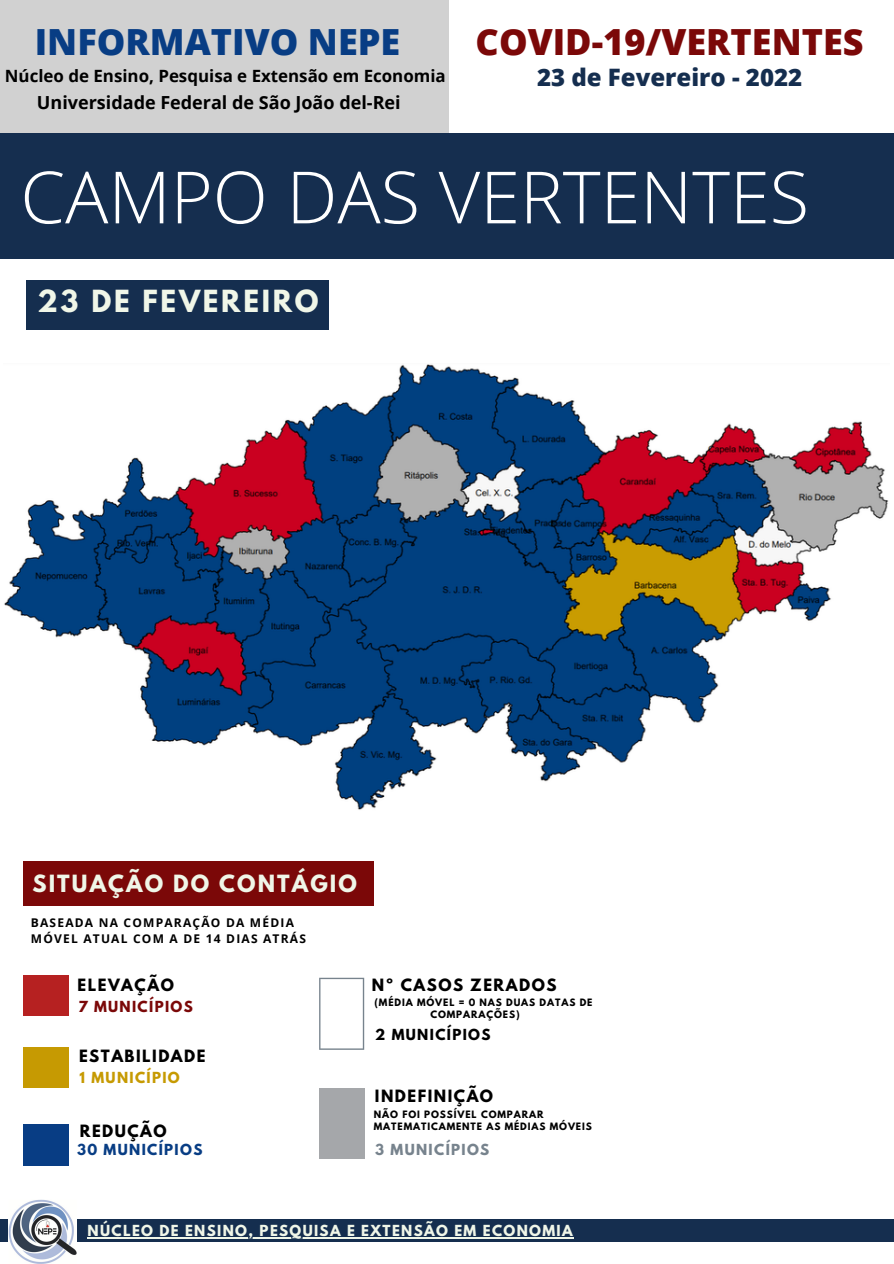
<style>
.page{position:relative;width:894px;height:1264px;background:#fff}
.page>*{position:absolute;margin:0;border:0;box-sizing:border-box;transform-origin:0 0}
.t1{font:300 72px "Open Sans";color:#fff}
.t2{font:800 36px "Open Sans";color:#7b0808}
.t3{font:800 36px "Open Sans";color:#083d84}
.t4{font:700 27px "League Spartan";letter-spacing:.1em;color:#f0f6e8}
.t5{font:800 24px "Open Sans";color:#152e4f}
.t6{font:700 21px "League Spartan";letter-spacing:.1em;color:#f0f6e8}
.t7{font:700 18px "Open Sans";color:#000}
.t8{font:700 16.95px "Open Sans";color:#000}
.t9{font:700 15px "League Spartan";letter-spacing:.1em;color:#000}
.t10{font:700 13.5px "League Spartan";letter-spacing:.1em;color:#f0f6e8}
.t11{font:700 13.5px "League Spartan";letter-spacing:.1em;color:#083d84}
.t12{font:700 13.5px "League Spartan";letter-spacing:.1em;color:#7b0808}
.t13{font:700 13.5px "League Spartan";letter-spacing:.1em;color:#000}
.t14{font:700 13.5px "League Spartan";letter-spacing:.1em;color:#77838d}
.t15{font:700 13.5px "League Spartan";letter-spacing:.1em;color:#c69a02}
.t16{font:700 12px/16.4px "Open Sans";letter-spacing:.1em;color:#000}
.t17{font:700 9px/12.5px "League Spartan";letter-spacing:.1em;color:#000}
</style>
<div class="page">
<div style="left:0;top:0;width:449px;height:184px;background:#d1d1d1"></div>
<div style="left:0;top:133px;width:893px;height:125px;background:#152e4f"></div>
<div style="left:0;top:1219px;width:893px;height:22px;background:#152e4f"></div>
<img style="left:9px;top:1199px;width:67px;height:64px">
<div style="left:24px;top:861px;width:349px;height:44px;background:#7b0808"></div>
<div style="left:24px;top:975px;width:45px;height:40px;background:#b62121"></div>
<div style="left:24px;top:1046px;width:45px;height:41px;background:#c69a02"></div>
<div style="left:24px;top:1123px;width:45px;height:42px;background:#083d84"></div>
<svg style="left:319px;top:977px;width:45px;height:72px"></svg>
<div style="left:319px;top:1088px;width:45px;height:71px;background:#a5a7aa"></div>
<div style="left:27px;top:281px;width:302px;height:48px;background:#152e4f"></div>
<img style="left:4px;top:364px;width:885px;height:446px">
<hr style="left:88px;top:1237px;width:486px;height:1px;background:#f0f6e8">
<p class="t3" style="left:35px;top:17px;width:367px">INFORMATIVO NEPE</p>
<p class="t7" style="left:37px;top:90px;width:365px">Universidade Federal de São João del-Rei</p>
<p class="t8" style="left:5px;top:64px;width:442px">Núcleo de Ensino, Pesquisa e Extensão em Economia</p>
<p class="t2" style="left:475px;top:17px;width:389px">COVID-19/VERTENTES</p>
<p class="t5" style="left:537px;top:61px;width:267px">23 de Fevereiro - 2022</p>
<p class="t1" style="left:20px;top:146px;width:789px">CAMPO DAS VERTENTES</p>
<p class="t4" style="left:38px;top:288px;width:282px">23 DE FEVEREIRO</p>
<p class="t6" style="left:32px;top:873px;width:326px">SITUAÇÃO DO CONTÁGIO</p>
<p class="t16" style="left:31px;top:913px;width:276px">BASEADA NA COMPARAÇÃO DA MÉDIA<br>MÓVEL ATUAL COM A DE 14 DIAS ATRÁS</p>
<p class="t9" style="left:78px;top:977px;width:98px">ELEVAÇÃO</p>
<p class="t12" style="left:78px;top:999px;width:116px">7 MUNICÍPIOS</p>
<p class="t9" style="left:79px;top:1048px;width:128px">ESTABILIDADE</p>
<p class="t15" style="left:79px;top:1071px;width:102px">1 MUNICÍPIO</p>
<p class="t9" style="left:80px;top:1123px;width:88px">REDUÇÃO</p>
<p class="t11" style="left:77px;top:1143px;width:127px">30 MUNICÍPIOS</p>
<p class="t9" style="left:372px;top:977px;width:186px">Nº CASOS ZERADOS</p>
<p class="t17" style="left:430px;top:996px;width:163px;text-indent:-56px">(MÉDIA MÓVEL = 0 NAS DUAS DATAS DE<br>COMPARAÇÕES)</p>
<p class="t13" style="left:375px;top:1027px;width:117px">2 MUNICÍPIOS</p>
<p class="t9" style="left:375px;top:1087px;width:120px">INDEFINIÇÃO</p>
<p class="t17" style="left:374px;top:1109px;width:219px">NÃO FOI POSSÍVEL COMPARAR<br>MATEMATICAMENTE AS MÉDIAS MÓVEIS</p>
<p class="t14" style="left:375px;top:1143px;width:116px">3 MUNICÍPIOS</p>
<p class="t10" style="left:88px;top:1223px;width:486px">NÚCLEO DE ENSINO, PESQUISA E EXTENSÃO EM ECONOMIA</p>
</div>
